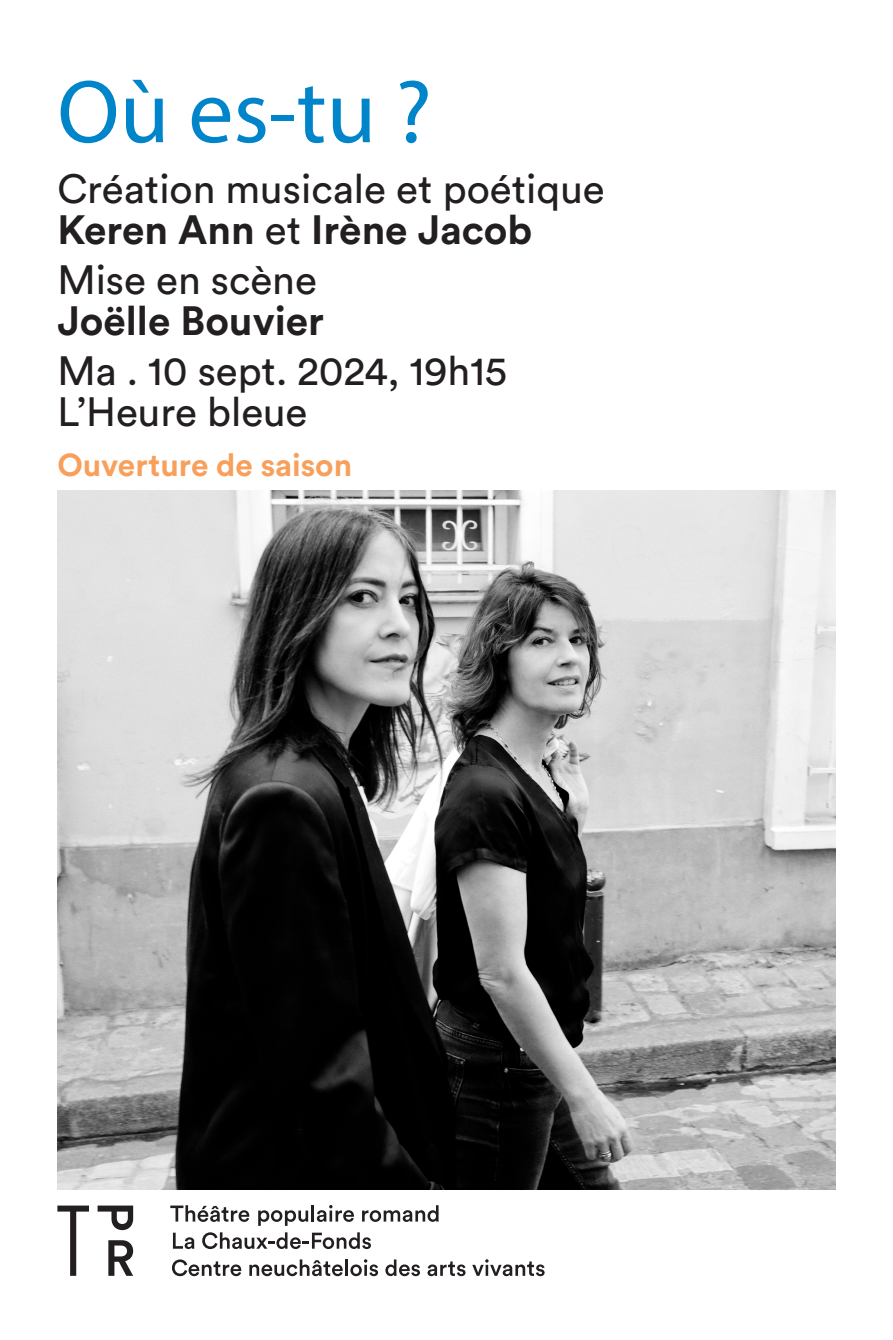
<style>
.page{position:relative;width:893px;height:1340px;background:#fff}
.page>*{position:absolute;margin:0;border:0;box-sizing:border-box;transform-origin:0 0}
.T_spectacles_ou_images{font:90px "Myriad Pro";color:#0084ca}
.T_spectacles_ou_images-2{font:40.5px "Circular Pro";color:#231f20}
.T_spectacles_ou_images-3{font:700 40.5px "Circular Pro";color:#231f20}
.T_spectacles_ou_images-4{font:700 31.5px "Circular Pro";color:#f8a05b}
.s1{font-weight:400}
</style>
<div class="page">
<svg style="left:98px;top:1205px;width:35px;height:25px"></svg>
<svg style="left:108px;top:1240px;width:25px;height:35px"></svg>
<svg style="left:57px;top:1205px;width:32px;height:70px"></svg>
<svg style="left:170px;top:1205px;width:79px;height:16px"></svg>
<svg style="left:258px;top:1205px;width:96px;height:20px"></svg>
<svg style="left:362px;top:1205px;width:77px;height:16px"></svg>
<svg style="left:173px;top:1232px;width:21px;height:16px"></svg>
<svg style="left:202px;top:1232px;width:169px;height:16px"></svg>
<svg style="left:172px;top:1259px;width:69px;height:17px"></svg>
<svg style="left:249px;top:1259px;width:94px;height:17px"></svg>
<hr style="left:345px;top:1259px;width:3px;height:16px;background:#231f20">
<svg style="left:350px;top:1259px;width:28px;height:17px"></svg>
<svg style="left:385px;top:1259px;width:35px;height:17px"></svg>
<svg style="left:427px;top:1261px;width:39px;height:15px"></svg>
<svg style="left:472px;top:1259px;width:73px;height:17px"></svg>
<img style="left:57px;top:490px;width:779px;height:698px">
<p class="T_spectacles_ou_images" style="left:57px;top:56px;width:376px">Où es-tu ?</p>
<p class="T_spectacles_ou_images-2" style="left:57px;top:162px;width:549px">Création musicale et poétique</p>
<p class="T_spectacles_ou_images-3" style="left:57px;top:201px;width:476px">Keren Ann <span class="s1">et</span> Irène Jacob</p>
<p class="T_spectacles_ou_images-2" style="left:57px;top:253px;width:261px">Mise en scène</p>
<p class="T_spectacles_ou_images-3" style="left:57px;top:292px;width:268px">Joëlle Bouvier</p>
<p class="T_spectacles_ou_images-2" style="left:57px;top:344px;width:451px">Ma . 10 sept. 2024, 19h15</p>
<p class="T_spectacles_ou_images-2" style="left:57px;top:384px;width:252px">L’Heure bleue</p>
<p class="T_spectacles_ou_images-4" style="left:57px;top:444px;width:296px">Ouverture de saison</p>
</div>
